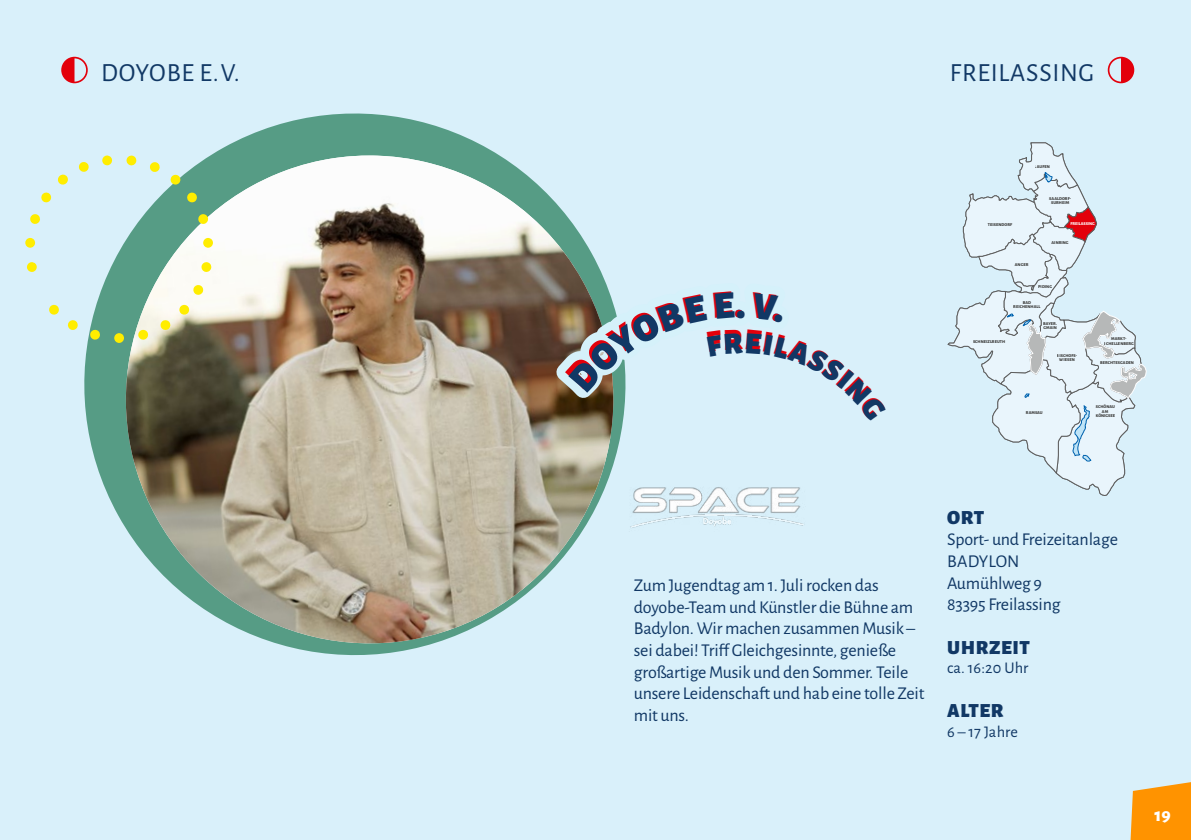
<style>
.page{position:relative;width:1191px;height:840px;background:#fff}
.page>*{position:absolute;margin:0;border:0;box-sizing:border-box;transform-origin:0 0}
.t1{font:26.2px "Alegreya Sans";letter-spacing:.03em;color:#113865}
.t2{font:900 20px "Alegreya Sans";letter-spacing:.03em;color:#113865}
.t3{font:800 19px "Alegreya Sans";color:#fff}
.t4{font:18px/21.6px "Alegreya Sans";letter-spacing:-.01em;color:#113865}
.t5{font:16.2px "Alegreya Sans";color:#113865}
.t6{font:800 4.4px/4.4px "Alegreya Sans SC";letter-spacing:.005em;color:#3a3a39;text-align:center}
.t7{font:800 4.4px "Alegreya Sans SC";letter-spacing:-.005em;color:#fff}
</style>
<div class="page">
<div style="left:0;top:0;width:1191px;height:839px;background:#d9f0fa"></div>
<svg style="left:211px;top:121px;width:288px;height:34px;fill:#569c85"></svg>
<img style="left:91px;top:155px;width:532px;height:501px">
<svg style="left:25px;top:155px;width:188px;height:188px"></svg>
<img style="left:622px;top:471px;width:182px;height:60px">
<svg style="left:61px;top:57px;width:27px;height:26px"></svg>
<svg style="left:947px;top:56px;width:244px;height:783px"></svg>
<svg style="left:565px;top:292px;width:61px;height:129px;background:#6f7059"></svg>
<p class="t1" style="left:101px;top:54px;width:140px">DOYOBE E. V.</p>
<h1 class="t1" style="left:950px;top:54px;width:146px">FREILASSING</h1>
<p class="t6" style="left:1034px;top:163px;width:17px">LAUFEN</p>
<p class="t6" style="left:987px;top:222px;width:26px">TEISENDORF</p>
<p class="t6" style="left:1015px;top:262px;width:15px">ANGER</p>
<p class="t6" style="left:1049px;top:195px;width:23px">SAALDORF-<br>SURHEIM</p>
<p class="t7" style="left:1070px;top:220px;width:26px">FREILASSING</p>
<p class="t6" style="left:1051px;top:240px;width:18px">AINRING</p>
<p class="t6" style="left:1038px;top:284px;width:15px">PIDING</p>
<p class="t6" style="left:1013px;top:300px;width:29px">BAD<br>REICHENHALL</p>
<p class="t6" style="left:973px;top:339px;width:34px">SCHNEIZLREUTH</p>
<p class="t6" style="left:1043px;top:321px;width:15px;text-align:left">BAYER.<br>GMAIN</p>
<p class="t6" style="left:1056px;top:353px;width:22px">BISCHOFS-<br>WIESEN</p>
<p class="t6" style="left:1025px;top:409px;width:18px">RAMSAU</p>
<p class="t6" style="left:1104px;top:336px;width:31px">MARKT-<br>SCHELLENBERG</p>
<p class="t6" style="left:1100px;top:360px;width:35px">BERCHTESGADEN</p>
<p class="t6" style="left:1095px;top:404px;width:21px">SCHÖNAU<br>AM<br>KÖNIGSEE</p>
<p class="t4" style="left:634px;top:573px;width:292px">Zum Jugendtag am 1. Juli rocken das doyobe-Team und Künstler die Bühne am Badylon. Wir machen zusammen Musik – sei dabei! Triff Gleichgesinnte, genieße großartige Musik und den Sommer. Teile unsere Leidenschaft und hab eine tolle Zeit mit uns.</p>
<p class="t2" style="left:947px;top:501px;width:38px">ORT</p>
<p class="t4" style="left:947px;top:527px;width:172px">Sport- und Freizeitanlage<br>BADYLON</p>
<p class="t4" style="left:947px;top:571px;width:96px">Aumühlweg 9</p>
<p class="t4" style="left:947px;top:592px;width:115px">83395 Freilassing</p>
<p class="t2" style="left:947px;top:631px;width:84px">UHRZEIT</p>
<p class="t5" style="left:947px;top:656px;width:83px">ca. 16:20 Uhr</p>
<p class="t2" style="left:947px;top:694px;width:58px">ALTER</p>
<p class="t5" style="left:947px;top:719px;width:72px">6 – 17 Jahre</p>
<p class="t3" style="left:1154px;top:800px;width:18px">19</p>
</div>
